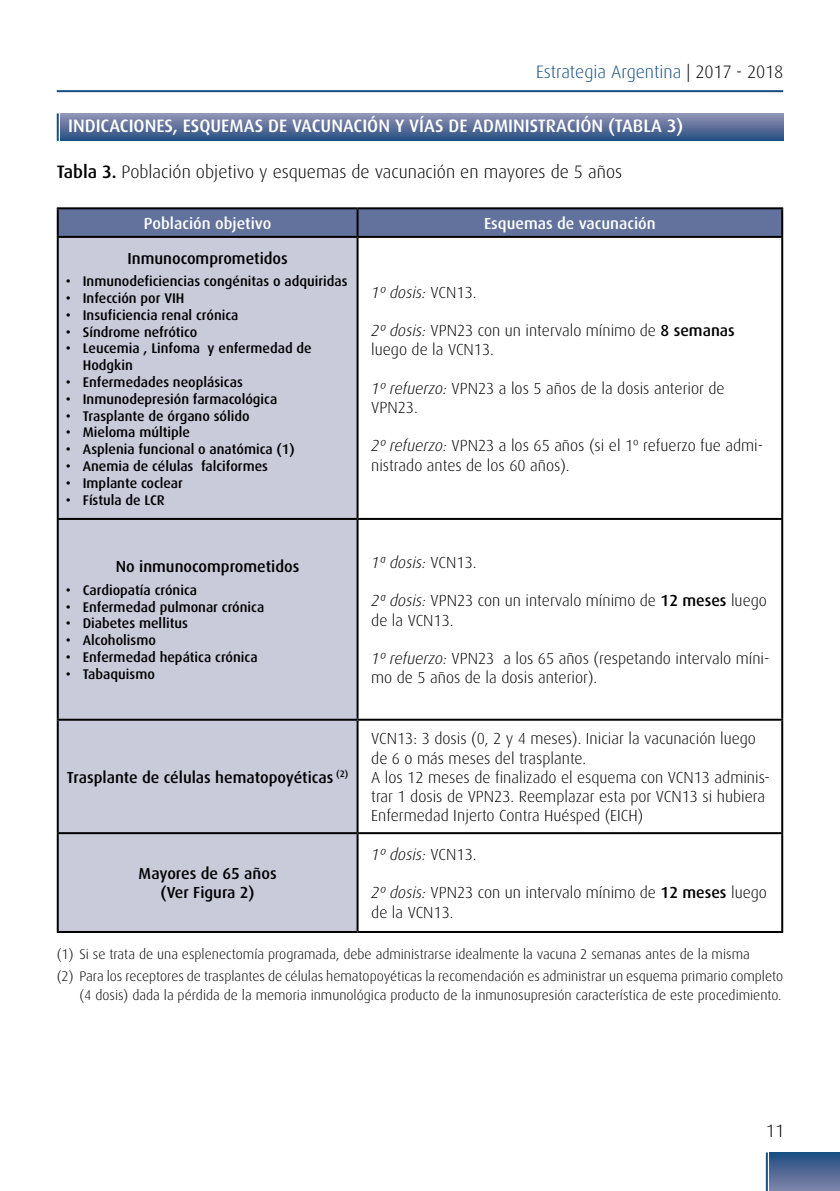
<style>
.page{position:relative;width:840px;height:1191px;background:#fff}
.page>*{position:absolute;margin:0;border:0;box-sizing:border-box;transform-origin:0 0}
.t1{font:300 18px "Dax";color:#000}
.t2{font:500 18px "Dax";color:#fff}
.t3{font:300 18px "Dax";color:#174e82}
.t4{font:300 16px/19.2px "Dax";color:#000}
.t5{font:500 16px/19.2px "Dax";color:#000;text-align:center}
.t6{font:italic 300 16px "Dax";color:#000}
.t7{font:500 16px "Dax";color:#fff}
.t8{font:500 14px/16.8px "Dax";color:#000}
.t9{font:300 14px/22.4px "Dax";color:#000}
.s1{color:#000}
.s2{font-weight:500}
.s3{font-style:normal}
.s4{font-style:italic}
</style>
<div class="page">
<hr style="left:57px;top:90px;width:725px;height:2px;background:#174e82">
<div style="left:769px;top:1152px;width:70px;height:39px;background:linear-gradient(to bottom,#1c4c81,#8285aa)"></div>
<hr style="left:765px;top:1152px;width:2px;height:39px;background:#174e82">
<div style="left:61px;top:113px;width:721px;height:28px;background:linear-gradient(to bottom,#9695b5,#275184)"></div>
<hr style="left:57px;top:113px;width:2px;height:28px;background:#174e82">
<svg style="left:59px;top:209px;width:721px;height:27px;background:#607099"></svg>
<div style="left:59px;top:238px;width:297px;height:693px;background:#c9cada"></div>
<hr style="left:57px;top:207px;width:300px;height:2px;background:#000">
<hr style="left:57px;top:209px;width:2px;height:27px;background:#000">
<hr style="left:357px;top:207px;width:425px;height:2px;background:#000">
<hr style="left:356px;top:209px;width:2px;height:27px;background:#000">
<hr style="left:780px;top:209px;width:2px;height:27px;background:#000">
<hr style="left:57px;top:236px;width:300px;height:2px;background:#000">
<hr style="left:57px;top:238px;width:2px;height:280px;background:#000">
<hr style="left:357px;top:236px;width:425px;height:2px;background:#000">
<hr style="left:356px;top:238px;width:2px;height:280px;background:#000">
<hr style="left:780px;top:238px;width:2px;height:280px;background:#000">
<hr style="left:57px;top:518px;width:300px;height:2px;background:#000">
<hr style="left:57px;top:520px;width:2px;height:198px;background:#000">
<hr style="left:357px;top:518px;width:425px;height:2px;background:#000">
<hr style="left:356px;top:520px;width:2px;height:198px;background:#000">
<hr style="left:780px;top:520px;width:2px;height:198px;background:#000">
<hr style="left:57px;top:718px;width:300px;height:2px;background:#000">
<hr style="left:57px;top:720px;width:2px;height:112px;background:#000">
<hr style="left:357px;top:718px;width:425px;height:2px;background:#000">
<hr style="left:356px;top:720px;width:2px;height:112px;background:#000">
<hr style="left:780px;top:720px;width:2px;height:112px;background:#000">
<hr style="left:57px;top:832px;width:300px;height:2px;background:#000">
<hr style="left:57px;top:834px;width:2px;height:97px;background:#000">
<hr style="left:357px;top:832px;width:425px;height:2px;background:#000">
<hr style="left:356px;top:834px;width:2px;height:97px;background:#000">
<hr style="left:780px;top:834px;width:2px;height:97px;background:#000">
<hr style="left:57px;top:931px;width:300px;height:2px;background:#000">
<hr style="left:357px;top:931px;width:425px;height:2px;background:#000">
<p class="t3" style="left:535px;top:62px;width:248px">Estrategia Argentina <span class="s1">| 2017 - 2018</span></p>
<p class="t2" style="left:68px;top:116px;width:616px">INDICACIONES, ESQUEMAS DE VACUNACIÓN Y VÍAS DE ADMINISTRACIÓN (TABLA 3)</p>
<p class="t1" style="left:57px;top:162px;width:566px"><span class="s2">Tabla 3.</span> Población objetivo y esquemas de vacunación en mayores de 5 años</p>
<p class="t7" style="left:144px;top:214px;width:129px">Población objetivo</p>
<p class="t7" style="left:483px;top:214px;width:173px">Esquemas de vacunación</p>
<p class="t5" style="left:127px;top:249px;width:162px">Inmunocomprometidos</p>
<p class="t8" style="left:66px;top:273px;width:283px">• Inmunodeficiencias congénitas o adquiridas</p>
<p class="t8" style="left:66px;top:290px;width:120px">• Infección por VIH</p>
<p class="t8" style="left:66px;top:307px;width:174px">• Insuficiencia renal crónica</p>
<p class="t8" style="left:66px;top:323px;width:133px">• Síndrome nefrótico</p>
<p class="t8" style="left:83px;top:340px;width:230px;text-indent:-17px">• Leucemia , Linfoma y enfermedad de<br>Hodgkin</p>
<p class="t8" style="left:66px;top:374px;width:178px">• Enfermedades neoplásicas</p>
<p class="t8" style="left:66px;top:391px;width:213px">• Inmunodepresión farmacológica</p>
<p class="t8" style="left:66px;top:407px;width:185px">• Trasplante de órgano sólido</p>
<p class="t8" style="left:66px;top:424px;width:126px">• Mieloma múltiple</p>
<p class="t8" style="left:66px;top:441px;width:230px">• Asplenia funcional o anatómica (1)</p>
<p class="t8" style="left:66px;top:458px;width:204px">• Anemia de células falciformes</p>
<p class="t8" style="left:66px;top:475px;width:119px">• Implante coclear</p>
<p class="t8" style="left:66px;top:491px;width:101px">• Fístula de LCR</p>
<p class="t6" style="left:371px;top:283px;width:107px">1º dosis: <span class="s3">VCN13.</span></p>
<p class="t4" style="left:371px;top:321px;width:365px"><span class="s4">2º dosis:</span> VPN23 con un intervalo mínimo de <span class="s2">8 semanas </span>luego de la VCN13.</p>
<p class="t4" style="left:371px;top:379px;width:355px"><span class="s4">1º refuerzo:</span> VPN23 a los 5 años de la dosis anterior de<br>VPN23.</p>
<p class="t4" style="left:371px;top:436px;width:393px"><span class="s4">2º refuerzo:</span> VPN23 a los 65 años (si el 1º refuerzo fue admi&shy;nistrado antes de los 60 años).</p>
<p class="t5" style="left:116px;top:557px;width:185px">No inmunocomprometidos</p>
<p class="t8" style="left:66px;top:581px;width:133px">• Cardiopatía crónica</p>
<p class="t8" style="left:66px;top:598px;width:200px">• Enfermedad pulmonar crónica</p>
<p class="t8" style="left:66px;top:615px;width:124px">• Diabetes mellitus</p>
<p class="t8" style="left:66px;top:632px;width:92px">• Alcoholismo</p>
<p class="t8" style="left:66px;top:649px;width:193px">• Enfermedad hepática crónica</p>
<p class="t8" style="left:66px;top:665px;width:91px">• Tabaquismo</p>
<p class="t5" style="left:67px;top:767px;width:283px">Trasplante de células hematopoyéticas <sup>(2)</sup></p>
<p class="t6" style="left:371px;top:553px;width:107px">1ª dosis: <span class="s3">VCN13.</span></p>
<p class="t4" style="left:371px;top:591px;width:397px"><span class="s4">2ª dosis:</span> VPN23 con un intervalo mínimo de <span class="s2">12 meses</span> luego de la VCN13.</p>
<p class="t4" style="left:371px;top:649px;width:399px"><span class="s4">1º refuerzo:</span> VPN23 a los 65 años (respetando intervalo míni&shy;mo de 5 años de la dosis anterior).</p>
<p class="t4" style="left:371px;top:729px;width:400px">VCN13: 3 dosis (0, 2 y 4 meses). Iniciar la vacunación luego de 6 o más meses del trasplante.<br>A los 12 meses de finalizado el esquema con VCN13 adminis&shy;trar 1 dosis de VPN23. Reemplazar esta por VCN13 si hubiera Enfermedad Injerto Contra Huésped (EICH)</p>
<p class="t6" style="left:371px;top:845px;width:107px">1º dosis: <span class="s3">VCN13.</span></p>
<p class="t4" style="left:371px;top:883px;width:397px"><span class="s4">2º dosis:</span> VPN23 con un intervalo mínimo de <span class="s2">12 meses</span> luego de la VCN13.</p>
<p class="t9" style="left:57px;top:943px;width:727px">(1) Si se trata de una esplenectomía programada, debe administrarse idealmente la vacuna 2 semanas antes de la misma<br>(2) Para los receptores de trasplantes de células hematopoyéticas la recomendación es administrar un esquema primario completo</p>
<p class="t9" style="left:79px;top:984px;width:703px">(4 dosis) dada la pérdida de la memoria inmunológica producto de la inmunosupresión característica de este procedimiento.</p>
<p class="t5" style="left:138px;top:864px;width:140px">Mayores de 65 años (Ver Figura 2)</p>
<p class="t1" style="left:765px;top:1121px;width:20px">11</p>
</div>
